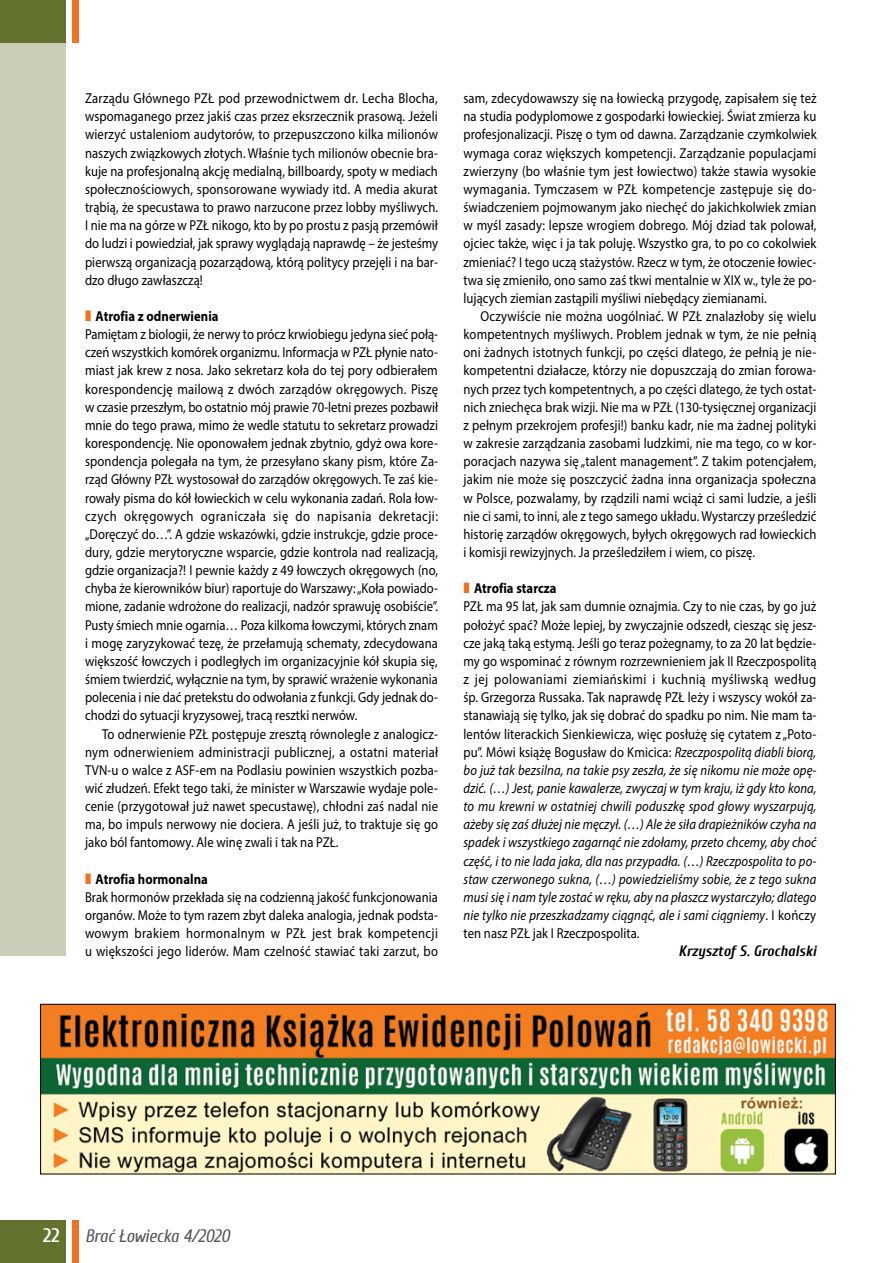
<style>
.page{position:relative;width:893px;height:1263px;background:#fff}
.page>*{position:absolute;margin:0;border:0;box-sizing:border-box;transform-origin:0 0}
.t1{font:700 19.5px "Cuprum";color:#fff}
.t2{font:italic 18px "Cuprum";letter-spacing:-.01em;color:#58595b}
.t3{font:italic 700 15px "Cuprum";letter-spacing:.005em;color:#000}
.t4{font:14.4px/18.1px "Myriad Pro";letter-spacing:.005em;color:#000;text-align:justify;scale:.88 1}
.t5{font:italic 14.4px/18.1px "Myriad Pro";letter-spacing:.01em;color:#000;text-align:justify;scale:.88 1}
.t6{font:700 14.4px "Myriad Pro";letter-spacing:.005em;color:#000;scale:.88 1}
.s1{font-style:normal}
</style>
<div class="page">
<div style="left:0;top:43px;width:66px;height:913px;background:#cccdb7"></div>
<div style="left:0;top:1220px;width:66px;height:43px;background:#647230"></div>
<div style="left:0;top:0;width:66px;height:43px;background:#647230"></div>
<div style="left:72px;top:0;width:7px;height:43px;background:#f36f21"></div>
<div style="left:72px;top:1220px;width:7px;height:43px;background:#f36f21"></div>
<img style="left:42px;top:1006px;width:792px;height:166px">
<div style="left:40px;top:1004px;width:796px;height:170px;border:1px solid #000"></div>
<p class="t4" style="left:85px;top:89px;width:403px">Zarządu Głównego PZŁ pod przewodnictwem dr. Lecha Blocha, wspomaganego przez jakiś czas przez eksrzecznik prasową. Jeżeli wierzyć ustaleniom audytorów, to przepuszczono kilka milionów naszych związkowych złotych. Właśnie tych milionów obecnie bra&shy;kuje na profesjonalną akcję medialną, billboardy, spoty w mediach społecznościowych, sponsorowane wywiady itd. A media akurat trąbią, że specustawa to prawo narzucone przez lobby myśliwych.<br>I nie ma na górze w PZŁ nikogo, kto by po prostu z pasją przemówił do ludzi i powiedział, jak sprawy wyglądają naprawdę – że jesteśmy pierwszą organizacją pozarządową, którą politycy przejęli i na bar&shy;dzo długo zawłaszczą!</p>
<p class="t6" style="left:96px;top:307px;width:141px">Atrofia z odnerwienia</p>
<p class="t4" style="left:85px;top:325px;width:403px">Pamiętam z biologii, że nerwy to prócz krwiobiegu jedyna sieć połą&shy;czeń wszystkich komórek organizmu. Informacja w PZŁ płynie nato&shy;miast jak krew z nosa. Jako sekretarz koła do tej pory odbierałem korespondencję mailową z dwóch zarządów okręgowych. Piszę w czasie przeszłym, bo ostatnio mój prawie 70-letni prezes pozbawił mnie do tego prawa, mimo że wedle statutu to sekretarz prowadzi korespondencję. Nie oponowałem jednak zbytnio, gdyż owa kore&shy;spondencja polegała na tym, że przesyłano skany pism, które Za&shy;rząd Główny PZŁ wystosował do zarządów okręgowych. Te zaś kie&shy;rowały pisma do kół łowieckich w celu wykonania zadań. Rola łow&shy;czych okręgowych ograniczała się do napisania dekretacji: „Doręczyć do…”. A gdzie wskazówki, gdzie instrukcje, gdzie proce&shy;dury, gdzie merytoryczne wsparcie, gdzie kontrola nad realizacją, gdzie organizacja?! I pewnie każdy z 49 łowczych okręgowych (no, chyba że kierowników biur) raportuje do Warszawy: „Koła powiado&shy;mione, zadanie wdrożone do realizacji, nadzór sprawuję osobiście”.<br>Pusty śmiech mnie ogarnia… Poza kilkoma łowczymi, których znam i mogę zaryzykować tezę, że przełamują schematy, zdecydowana większość łowczych i podległych im organizacyjnie kół skupia się, śmiem twierdzić, wyłącznie na tym, by sprawić wrażenie wykonania polecenia i nie dać pretekstu do odwołania z funkcji. Gdy jednak do&shy;chodzi do sytuacji kryzysowej, tracą resztki nerwów.</p>
<p class="t4" style="left:85px;top:724px;width:403px;text-indent:17px">To odnerwienie PZŁ postępuje zresztą równolegle z analogicz&shy;nym odnerwieniem administracji publicznej, a ostatni materiał TVN-u o walce z ASF-em na Podlasiu powinien wszystkich pozba&shy;wić złudzeń. Efekt tego taki, że minister w Warszawie wydaje pole&shy;cenie (przygotował już nawet specustawę), chłodni zaś nadal nie ma, bo impuls nerwowy nie dociera. A jeśli już, to traktuje się go jako ból fantomowy. Ale winę zwali i tak na PZŁ.</p>
<p class="t6" style="left:96px;top:869px;width:129px">Atrofia hormonalna</p>
<p class="t4" style="left:85px;top:888px;width:403px">Brak hormonów przekłada się na codzienną jakość funkcjonowania organów. Może to tym razem zbyt daleka analogia, jednak podsta&shy;wowym brakiem hormonalnym w PZŁ jest brak kompetencji u większości jego liderów. Mam czelność stawiać taki zarzut, bo</p>
<p class="t4" style="left:463px;top:89px;width:403px">sam, zdecydowawszy się na łowiecką przygodę, zapisałem się też na studia podyplomowe z gospodarki łowieckiej. Świat zmierza ku profesjonalizacji. Piszę o tym od dawna. Zarządzanie czymkolwiek wymaga coraz większych kompetencji. Zarządzanie populacjami zwierzyny (bo właśnie tym jest łowiectwo) także stawia wysokie wymagania. Tymczasem w PZŁ kompetencje zastępuje się do&shy;świadczeniem pojmowanym jako niechęć do jakichkolwiek zmian w myśl zasady: lepsze wrogiem dobrego. Mój dziad tak polował, ojciec także, więc i ja tak poluję. Wszystko gra, to po co cokolwiek zmieniać? I tego uczą stażystów. Rzecz w tym, że otoczenie łowiec&shy;twa się zmieniło, ono samo zaś tkwi mentalnie w XIX w., tyle że po&shy;lujących ziemian zastąpili myśliwi niebędący ziemianami.</p>
<p class="t4" style="left:463px;top:307px;width:403px;text-indent:17px">Oczywiście nie można uogólniać. W PZŁ znalazłoby się wielu kompetentnych myśliwych. Problem jednak w tym, że nie pełnią oni żadnych istotnych funkcji, po części dlatego, że pełnią je nie&shy;kompetentni działacze, którzy nie dopuszczają do zmian forowa&shy;nych przez tych kompetentnych, a po części dlatego, że tych ostat&shy;nich zniechęca brak wizji. Nie ma w PZŁ (130-tysięcznej organizacji z pełnym przekrojem profesji!) banku kadr, nie ma żadnej polityki w zakresie zarządzania zasobami ludzkimi, nie ma tego, co w kor&shy;poracjach nazywa się „talent management”. Z takim potencjałem, jakim nie może się poszczycić żadna inna organizacja społeczna w Polsce, pozwalamy, by rządzili nami wciąż ci sami ludzie, a jeśli nie ci sami, to inni, ale z tego samego układu. Wystarczy prześledzić historię zarządów okręgowych, byłych okręgowych rad łowieckich i komisji rewizyjnych. Ja prześledziłem i wiem, co piszę.</p>
<p class="t6" style="left:474px;top:579px;width:95px">Atrofia starcza</p>
<p class="t5" style="left:463px;top:597px;width:403px"><span class="s1">PZŁ ma 95 lat, jak sam dumnie oznajmia. Czy to nie czas, by go już położyć spać? Może lepiej, by zwyczajnie odszedł, ciesząc się jesz&shy;cze jaką taką estymą. Jeśli go teraz pożegnamy, to za 20 lat będzie&shy;my go wspominać z równym rozrzewnieniem jak II Rzeczpospolitą z jej polowaniami ziemiańskimi i kuchnią myśliwską według śp. Grzegorza Russaka. Tak naprawdę PZŁ leży i wszyscy wokół za&shy;stanawiają się tylko, jak się dobrać do spadku po nim. Nie mam ta&shy;lentów literackich Sienkiewicza, więc posłużę się cytatem z „Poto&shy;pu”. Mówi książę Bogusław do Kmicica:</span> Rzeczpospolitą diabli biorą, bo już tak bezsilna, na takie psy zeszła, że się nikomu nie może opę&shy;dzić. (…) Jest, panie kawalerze, zwyczaj w tym kraju, iż gdy kto kona, to mu krewni w ostatniej chwili poduszkę spod głowy wyszarpują, ażeby się zaś dłużej nie męczył. (…) Ale że siła drapieżników czyha na spadek i wszystkiego zagarnąć nie zdołamy, przeto chcemy, aby choć część, i to nie lada jaka, dla nas przypadła. (…) Rzeczpospolita to po&shy;staw czerwonego sukna, (…) powiedzieliśmy sobie, że z tego sukna musi się i nam tyle zostać w ręku, aby na płaszcz wystarczyło; dlatego nie tylko nie przeszkadzamy ciągnąć, ale i sami ciągniemy<span class="s1">. I kończy ten nasz PZŁ jak I Rzeczpospolita.</span></p>
<p class="t3" style="left:678px;top:940px;width:139px">Krzysztof S. Grochalski</p>
<h1 class="t1" style="left:43px;top:1221px;width:18px">22</h1>
<p class="t2" style="left:85px;top:1223px;width:146px">Brać Łowiecka 4/2020</p>
</div>
